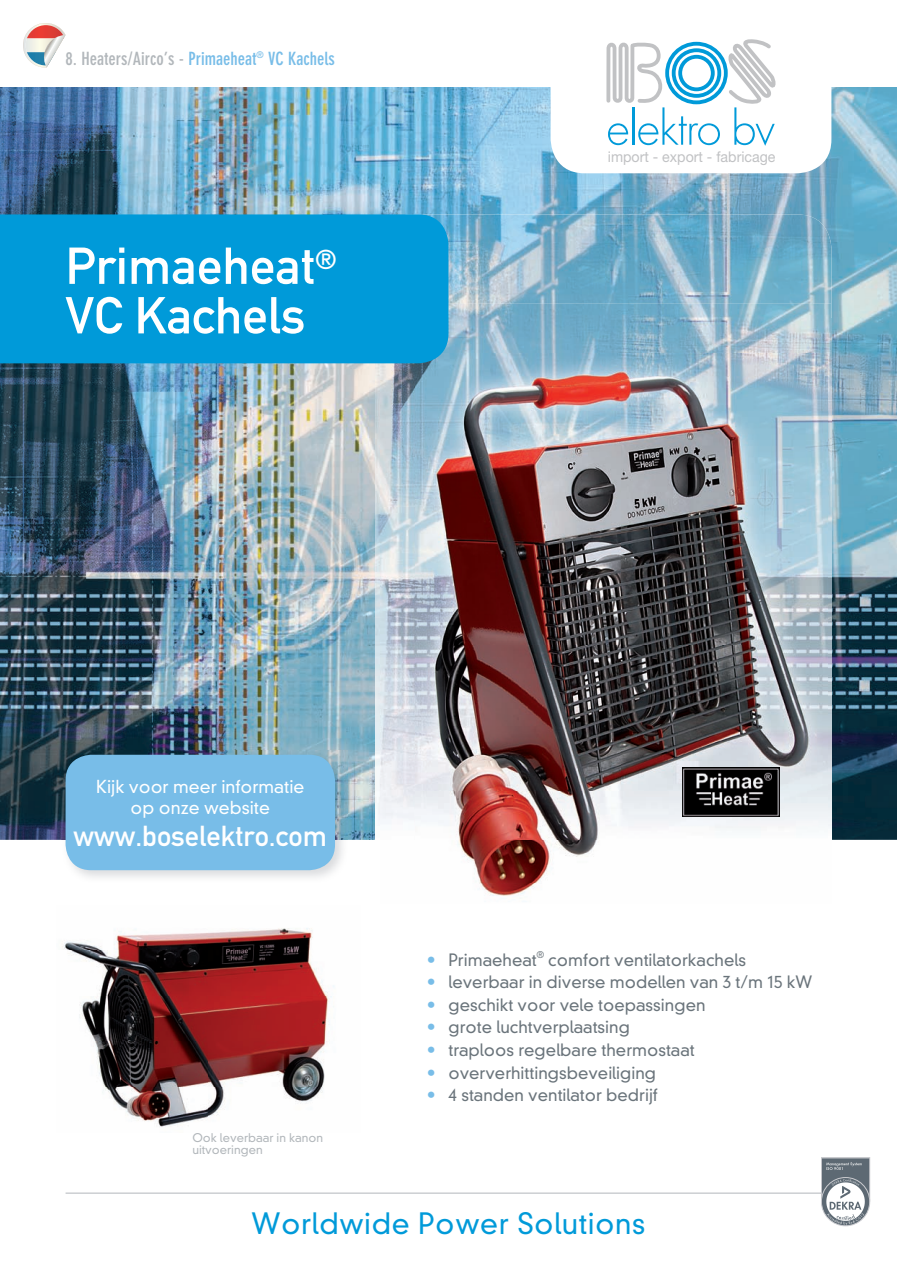
<style>
.page{position:relative;width:897px;height:1267px;background:#fff}
.page>*{position:absolute;margin:0;border:0;box-sizing:border-box;transform-origin:0 0}
.t1{font:51px/49.5px "DIN Mittelschrift Alternate";color:#fff}
.t2{font:300 28.5px "DIN Neuzeit Grotesk";letter-spacing:.02em;color:#009ad9}
.t3{font:28.5px "DIN Mittelschrift";color:#fff}
.t4{font:700 condensed 18px "DIN Neuzeit Grotesk";color:#78bde8}
.t5{font:300 17.4px/20.9px "DIN Neuzeit Grotesk";color:#fff;text-align:center}
.t6{font:300 16.5px "DIN Neuzeit Grotesk";color:#6a747b}
.t7{font:14.85px "Helvetica Neue";color:#c1c2c4;scale:.96 1}
.t8{font:300 11.7px/12px "DIN Neuzeit Grotesk";color:#b2b7bb}
.t9{font:300 9px "DIN Neuzeit Grotesk";color:#6a747b}
.s1{color:#b2b7bb}
.s2{color:#78bde8}
</style>
<div class="page">
<img style="left:0;top:87px;width:896px;height:752px">
<img style="left:448px;top:214px;width:383px;height:90px">
<img style="left:375px;top:363px;width:5px;height:476px">
<img style="left:831px;top:318px;width:1px;height:521px">
<img style="left:479px;top:883px;width:58px;height:13px">
<img style="left:448px;top:304px;width:383px;height:53px">
<img style="left:380px;top:363px;width:35px;height:476px">
<img style="left:827px;top:357px;width:4px;height:482px">
<img style="left:415px;top:354px;width:412px;height:529px">
<div style="left:550px;top:31px;width:281px;height:142px;background:#fff;border-radius:34px"></div>
<svg style="left:606px;top:39px;width:169px;height:107px"></svg>
<img style="left:61px;top:750px;width:287px;height:128px">
<div style="left:66px;top:754px;width:269px;height:116px;background:#78bde8;border-radius:26px"></div>
<div style="left:0;top:214px;width:448px;height:149px;background:#009ad9"></div>
<img style="left:682px;top:767px;width:97px;height:49px">
<img style="left:62px;top:928px;width:272px;height:199px">
<hr style="left:66px;top:1192px;width:765px;height:1px;background:#b2b7bb">
<div style="left:821px;top:1157px;width:48px;height:43px;background:#5d6973"></div>
<div style="left:821px;top:1157px;width:48px;height:44px;border:1px solid #cacbcf"></div>
<svg style="left:821px;top:1177px;width:48px;height:48px"></svg>
<div style="left:821px;top:1177px;width:48px;height:48px;border:1px solid #cacbcf;border-radius:50%"></div>
<hr style="left:821px;top:1157px;width:48px;height:1px;background:#cacbcf">
<svg style="left:826px;top:1162px;width:35px;height:8px"></svg>
<svg style="left:826px;top:1178px;width:38px;height:47px"></svg>
<svg style="left:23px;top:23px;width:43px;height:45px"></svg>
<p class="t4" style="left:66px;top:48px;width:271px"><span class="s1">8. Heaters/Airco’s -</span> Primaeheat<sup>®</sup> VC Kachels</p>
<h1 class="t1" style="left:66px;top:241px;width:272px">Primaeheat<sup>®<br></sup>VC Kachels</h1>
<p class="t7" style="left:607px;top:148px;width:176px">import - export - fabricage</p>
<p class="t5" style="left:96px;top:776px;width:210px">Kijk voor meer informatie op onze website</p>
<h2 class="t3" style="left:74px;top:818px;width:255px">www.boselektro.com</h2>
<p class="t8" style="left:192px;top:1131px;width:132px">Ook leverbaar in kanon uitvoeringen</p>
<p class="t6" style="left:427px;top:949px;width:111px"><span class="s2">•</span> Primaeheat</p>
<p class="t9" style="left:536px;top:949px;width:9px">®</p>
<p class="t6" style="left:548px;top:949px;width:199px">comfort ventilatorkachels</p>
<p class="t6" style="left:427px;top:972px;width:386px"><span class="s2">•</span> leverbaar in diverse modellen van 3 t/m 15 kW</p>
<p class="t6" style="left:427px;top:994px;width:280px"><span class="s2">•</span> geschikt voor vele toepassingen</p>
<p class="t6" style="left:427px;top:1017px;width:204px"><span class="s2">•</span> grote luchtverplaatsing</p>
<p class="t6" style="left:427px;top:1039px;width:269px"><span class="s2">•</span> traploos regelbare thermostaat</p>
<p class="t6" style="left:427px;top:1062px;width:230px"><span class="s2">•</span> oververhittingsbeveiliging</p>
<p class="t6" style="left:427px;top:1085px;width:232px"><span class="s2">•</span> 4 standen ventilator bedrijf</p>
<h2 class="t2" style="left:251px;top:1205px;width:395px">Worldwide Power Solutions</h2>
</div>
